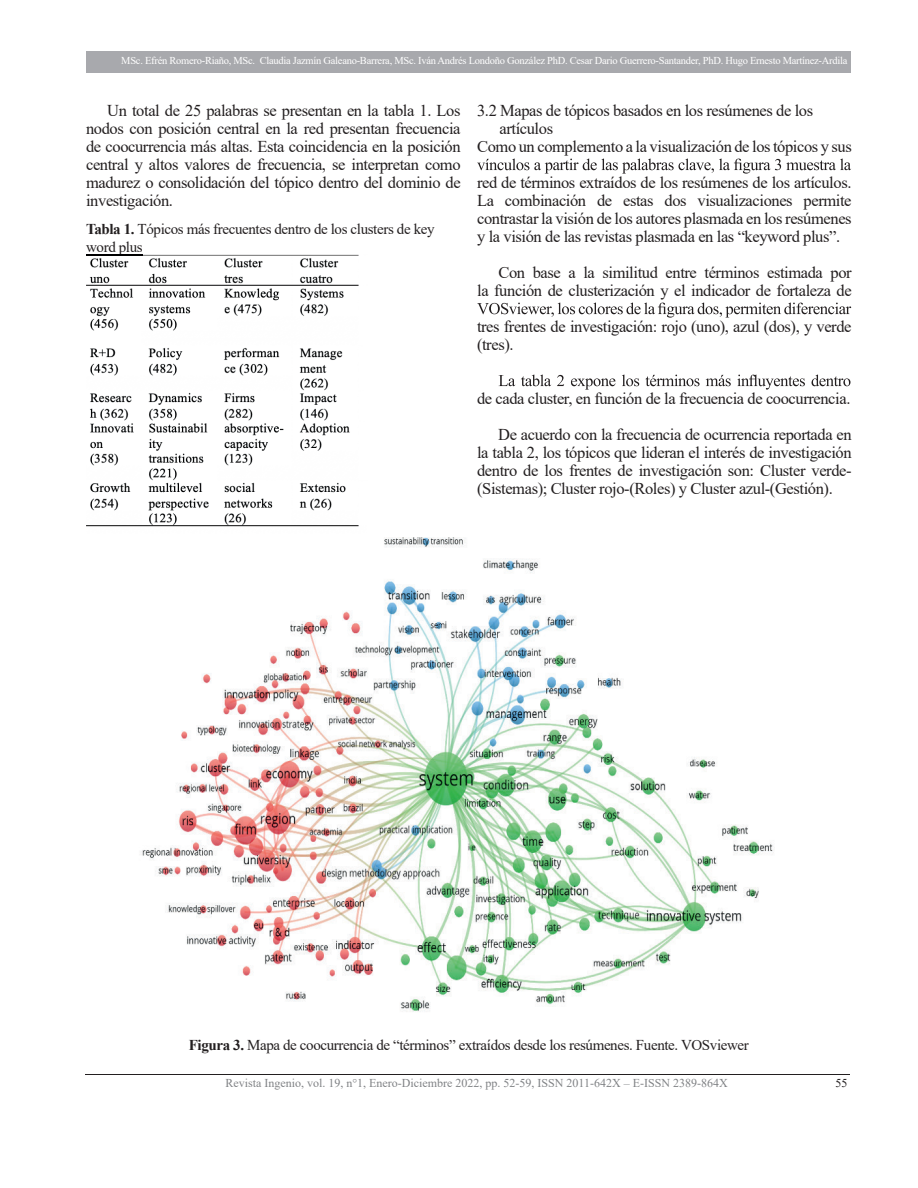
<style>
.page{position:relative;width:918px;height:1188px;background:#fff}
.page>*{position:absolute;margin:0;border:0;box-sizing:border-box;transform-origin:0 0}
.t1{font:16.5px/18px "Times New Roman";letter-spacing:-.025em;color:#231f20;text-align:justify}
.t2{font:15px/18px "Times New Roman";letter-spacing:-.025em;color:#231f20}
.t3{font:12px "Times New Roman";color:#808285}
.t4{font:12px "Times New Roman";color:#231f20}
.t5{font:10.5px "Times New Roman";letter-spacing:-.025em;color:#fff}
.s1{font-weight:700}
</style>
<div class="page">
<hr style="left:85px;top:1074px;width:765px;height:1px;background:#231f20">
<img style="left:142px;top:537px;width:632px;height:475px">
<svg style="left:477px;top:159px;width:374px;height:15px"></svg>
<svg style="left:477px;top:303px;width:374px;height:15px"></svg>
<svg style="left:499px;top:375px;width:352px;height:15px"></svg>
<img style="left:86px;top:255px;width:273px;height:272px">
<img style="left:86px;top:255px;width:56px;height:1px">
<div style="left:86px;top:51px;width:765px;height:21px;background:#a8a9ad"></div>
<p class="t5" style="left:121px;top:53px;width:728px">MSc. Efrén Romero-Riaño, MSc. Claudia Jazmín Galeano-Barrera, MSc. Iván Andrés Londoño González PhD. Cesar Dario Guerrero-Santander, PhD. Hugo Ernesto Martínez-Ardila</p>
<p class="t1" style="left:86px;top:101px;width:376px;text-indent:21px">Un total de 25 palabras se presentan en la tabla 1. Los nodos con posición central en la red presentan frecuencia de coocurrencia más altas. Esta coincidencia en la posición central y altos valores de frecuencia, se interpretan como madurez o consolidación del tópico dentro del dominio de investigación.</p>
<p class="t1" style="left:477px;top:101px;width:338px">3.2 Mapas de tópicos basados en los resúmenes de los</p>
<p class="t1" style="left:499px;top:119px;width:55px">artículos</p>
<p class="t1" style="left:477px;top:137px;width:376px">Como un complemento a la visualización de los tópicos y sus</p>
<p class="t1" style="left:477px;top:173px;width:376px">red de términos extraídos de los resúmenes de los artículos.<br>La combinación de estas dos visualizaciones permite contrastar la visión de los autores plasmada en los resúmenes y la visión de las revistas plasmada en las “keyword plus”.</p>
<p class="t1" style="left:477px;top:263px;width:376px;text-align:right">Con base a la similitud entre términos estimada por<br>la función de clusterización y el indicador de fortaleza de</p>
<p class="t1" style="left:477px;top:317px;width:376px">tres frentes de investigación: rojo (uno), azul (dos), y verde (tres).</p>
<p class="t1" style="left:477px;top:380px;width:376px;line-height:36px;text-align:right">de cada cluster, en función de la frecuencia de coocurrencia.<br>De acuerdo con la frecuencia de ocurrencia reportada en</p>
<p class="t1" style="left:477px;top:443px;width:376px">la tabla 2, los tópicos que lideran el interés de investigación dentro de los frentes de investigación son: Cluster verde-(Sistemas); Cluster rojo-(Roles) y Cluster azul-(Gestión).</p>
<p class="t2" style="left:86px;top:220px;width:350px"><span class="s1">Tabla 1.</span> Tópicos más frecuentes dentro de los clusters de key word plus</p>
<p class="t2" style="left:189px;top:1036px;width:562px"><span class="s1">Figura 3.</span> Mapa de coocurrencia de “términos” extraídos desde los resúmenes. Fuente. VOSviewer</p>
<p class="t3" style="left:225px;top:1074px;width:504px">Revista Ingenio, vol. 19, n°1, Enero-Diciembre 2022, pp. 52-59, ISSN 2011-642X – E-ISSN 2389-864X</p>
<p class="t4" style="left:835px;top:1074px;width:13px">55</p>
</div>
